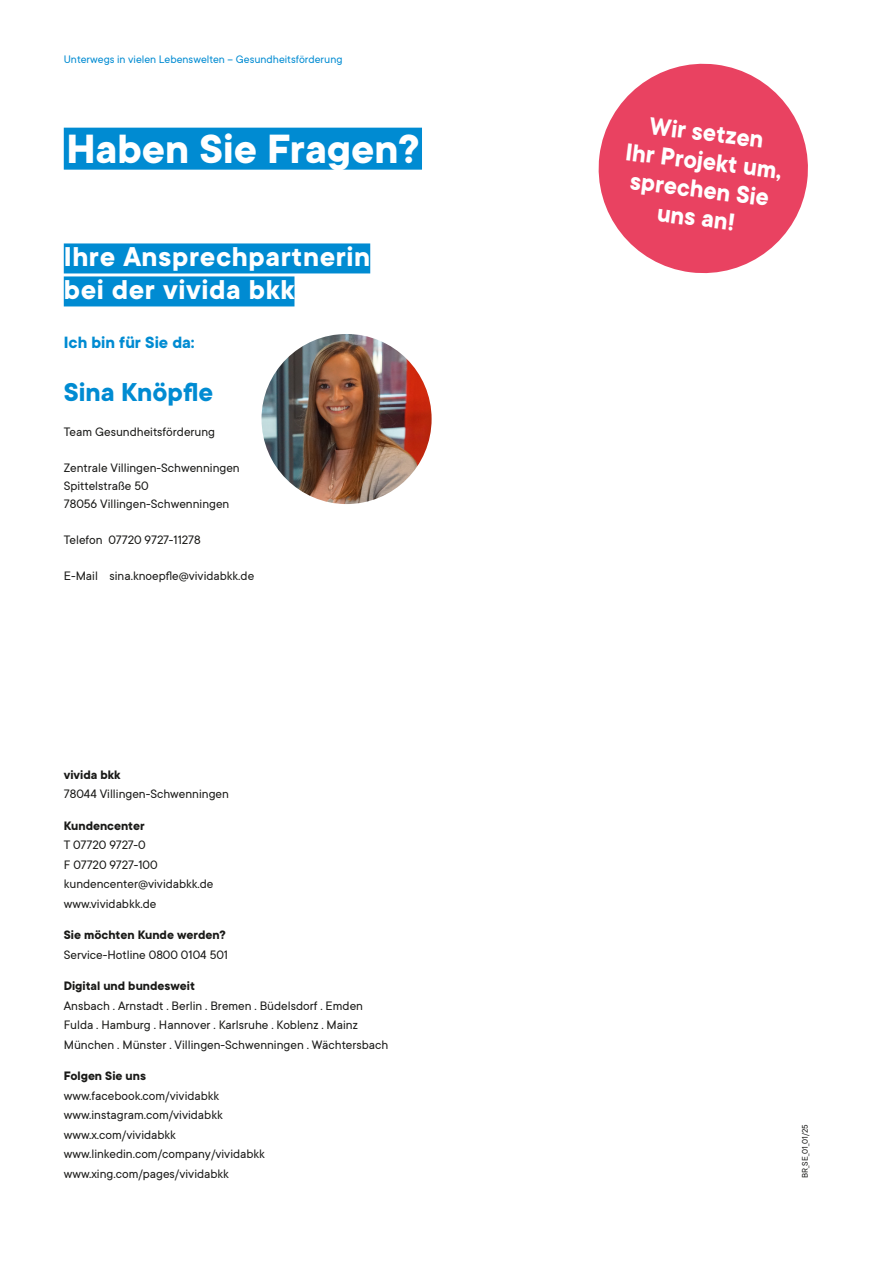
<style>
.page{position:relative;width:893px;height:1263px;background:#fff}
.page>*{position:absolute;margin:0;border:0;box-sizing:border-box;transform-origin:0 0}
.t1{font:700 45px "TT Commons";color:#fff}
.t2{font:700 30px/33px "TT Commons";letter-spacing:.02em;color:#fff}
.t3{font:700 28.5px "TT Commons";color:#008bd2}
.t4{font:700 27px/28.5px "TT Commons";color:#fff;text-align:center;scale:.95 1}
.t5{font:700 18px "TT Commons";color:#008bd2}
.t6{font:13.5px/19.5px "TT Commons";color:#1a1a18}
.t7{font:700 13.5px "TT Commons";color:#1a1a18}
.t8{font:12px "TT Commons";color:#008bd2}
.t9{font:9px "TT Commons";color:#1a1a18}
</style>
<div class="page">
<div style="left:64px;top:128px;width:358px;height:42px;background:#008bd2"></div>
<svg style="left:598px;top:63px;width:210px;height:211px;fill:#e94261"></svg>
<img style="left:261px;top:334px;width:171px;height:170px;border-radius:85px">
<div style="left:64px;top:243px;width:306px;height:30px;background:#008bd2"></div>
<div style="left:64px;top:276px;width:230px;height:30px;background:#008bd2"></div>
<p class="t8" style="left:64px;top:52px;width:280px">Unterwegs in vielen Lebenswelten – Gesundheitsförderung</p>
<h1 class="t1" style="left:66px;top:119px;width:355px">Haben Sie Fragen?</h1>
<h2 class="t2" style="left:64px;top:239px;width:308px">Ihre Ansprechpartnerin bei der vivida bkk</h2>
<h3 class="t5" style="left:64px;top:330px;width:132px">Ich bin für Sie da:</h3>
<h3 class="t3" style="left:64px;top:373px;width:151px">Sina Knöpfle</h3>
<p class="t6" style="left:64px;top:421px;width:153px">Team Gesundheitsförderung</p>
<p class="t6" style="left:64px;top:458px;width:177px;line-height:18px">Zentrale Villingen-Schwenningen<br>Spittelstraße 50<br>78056 Villingen-Schwenningen</p>
<p class="t6" style="left:64px;top:529px;width:138px">Telefon 07720 9727-11278</p>
<p class="t6" style="left:64px;top:565px;width:192px">E-Mail sina.knoepfle@vividabkk.de</p>
<p class="t7" style="left:64px;top:766px;width:58px">vivida bkk</p>
<p class="t6" style="left:64px;top:784px;width:167px">78044 Villingen-Schwenningen</p>
<p class="t7" style="left:64px;top:817px;width:82px">Kundencenter</p>
<p class="t6" style="left:64px;top:835px;width:151px">T 07720 9727-0<br>F 07720 9727-100 kundencenter@vividabkk.de www.vividabkk.de</p>
<p class="t7" style="left:64px;top:926px;width:164px">Sie möchten Kunde werden?</p>
<p class="t6" style="left:64px;top:944px;width:166px">Service-Hotline 0800 0104 501</p>
<p class="t7" style="left:64px;top:977px;width:133px">Digital und bundesweit</p>
<p class="t6" style="left:64px;top:995px;width:326px">Ansbach . Arnstadt . Berlin . Bremen . Büdelsdorf . Emden<br>Fulda . Hamburg . Hannover . Karlsruhe . Koblenz . Mainz<br>München . Münster . Villingen-Schwenningen . Wächtersbach</p>
<p class="t7" style="left:64px;top:1067px;width:84px">Folgen Sie uns</p>
<p class="t6" style="left:64px;top:1085px;width:203px">www.facebook.com/vividabkk www.instagram.com/vividabkk www.x.com/vividabkk www.linkedin.com/company/vividabkk www.xing.com/pages/vividabkk</p>
<h3 class="t4" style="left:631px;top:108px;width:167px;rotate:7deg">Wir setzen<br>Ihr Projekt um, sprechen Sie uns an!</h3>
<p class="t9" style="left:799px;top:1178px;width:55px;rotate:-90deg">BR_SE_01_01/25</p>
</div>
